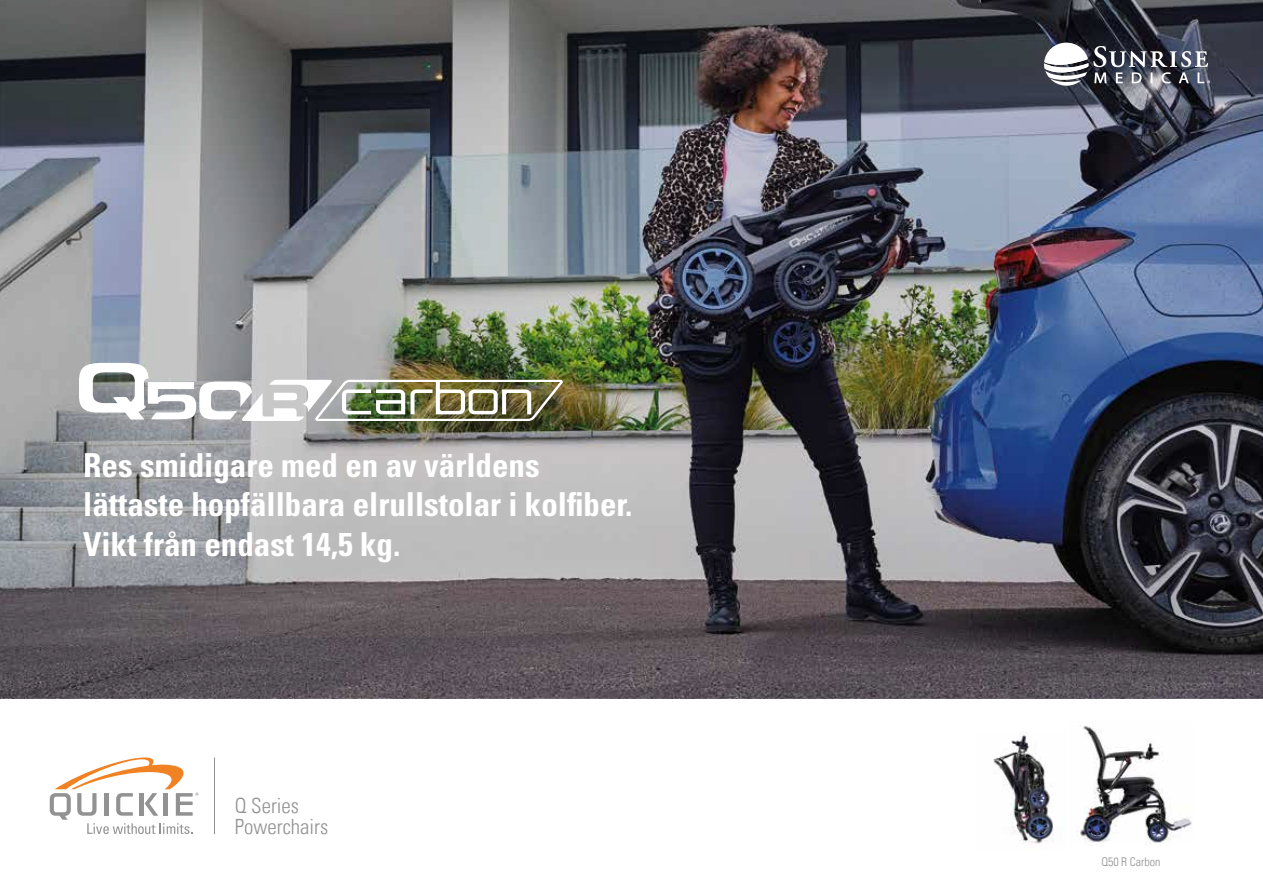
<style>
.page{position:relative;width:1263px;height:893px;background:#fff}
.page>*{position:absolute;margin:0;border:0;box-sizing:border-box;transform-origin:0 0}
.t1{font:700 condensed 33px/39.6px "Univers LT Std";color:#fff}
.t2{font:21px/21px "Univers Com 47 Light Cond";color:#929292}
.t3{font:12px "Univers Com 47 Light Cond";color:#929292}
</style>
<div class="page">
<img style="left:0;top:0;width:1263px;height:698px">
<svg style="left:50px;top:757px;width:148px;height:77px"></svg>
<hr style="left:214px;top:757px;width:1px;height:77px;background:#929292">
<svg style="left:1044px;top:43px;width:166px;height:43px"></svg>
<img style="left:1077px;top:721px;width:115px;height:122px">
<img style="left:993px;top:732px;width:61px;height:112px">
<img style="left:79px;top:363px;width:484px;height:58px">
<p class="t1" style="left:83px;top:445px;width:551px">Res smidigare med en av världens lättaste hopfällbara elrullstolar i kolfiber.<br>Vikt från endast 14,5 kg.</p>
<p class="t2" style="left:235px;top:795px;width:95px">Q Series<br>Powerchairs</p>
<p class="t3" style="left:1101px;top:855px;width:61px">Q50 R Carbon</p>
</div>
